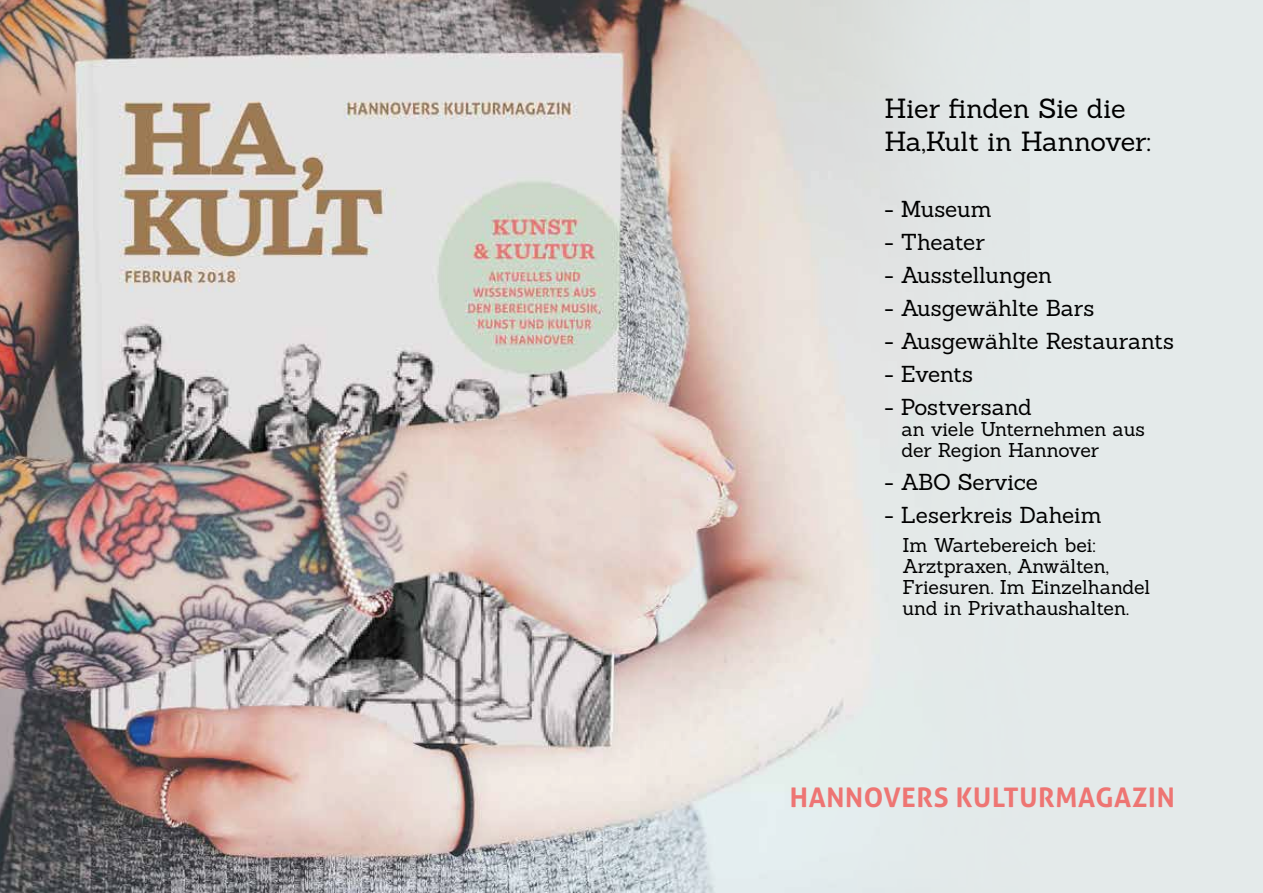
<style>
.page{position:relative;width:1263px;height:893px;background:#fff}
.page>*{position:absolute;margin:0;border:0;box-sizing:border-box;transform-origin:0 0}
.t1{font:27px/33px "Sanchez";letter-spacing:-.01em;color:#000}
.t2{font:700 27px "Aller";letter-spacing:.025em;color:#ee7573}
.t3{font:22.5px "Sanchez";letter-spacing:-.005em;color:#000}
.t4{font:19.5px/21px "Sanchez";letter-spacing:-.005em;color:#000}
</style>
<div class="page">
<div style="left:640px;top:0;width:623px;height:893px;background:#e4eaea"></div>
<img style="left:0;top:0;width:906px;height:893px">
<h1 class="t1" style="left:884px;top:92px;width:268px">Hier finden Sie die<br>Ha,Kult in Hannover:</h1>
<p class="t3" style="left:884px;top:194px;width:109px">- Museum</p>
<p class="t3" style="left:884px;top:227px;width:102px">- Theater</p>
<p class="t3" style="left:884px;top:260px;width:169px">- Ausstellungen</p>
<p class="t3" style="left:884px;top:293px;width:211px">- Ausgewählte Bars</p>
<p class="t3" style="left:884px;top:326px;width:291px">- Ausgewählte Restaurants</p>
<p class="t3" style="left:884px;top:359px;width:90px">- Events</p>
<p class="t3" style="left:884px;top:393px;width:149px">- Postversand</p>
<p class="t4" style="left:901px;top:418px;width:245px">an viele Unternehmen aus der Region Hannover</p>
<p class="t3" style="left:884px;top:467px;width:155px">- ABO Service</p>
<p class="t3" style="left:884px;top:500px;width:219px">- Leserkreis Daheim</p>
<p class="t4" style="left:902px;top:534px;width:249px">Im Wartebereich bei:<br>Arztpraxen, Anwälten,<br>Friesuren. Im Einzelhandel und in Privathaushalten.</p>
<h1 class="t2" style="left:790px;top:780px;width:386px">HANNOVERS KULTURMAGAZIN</h1>
</div>
